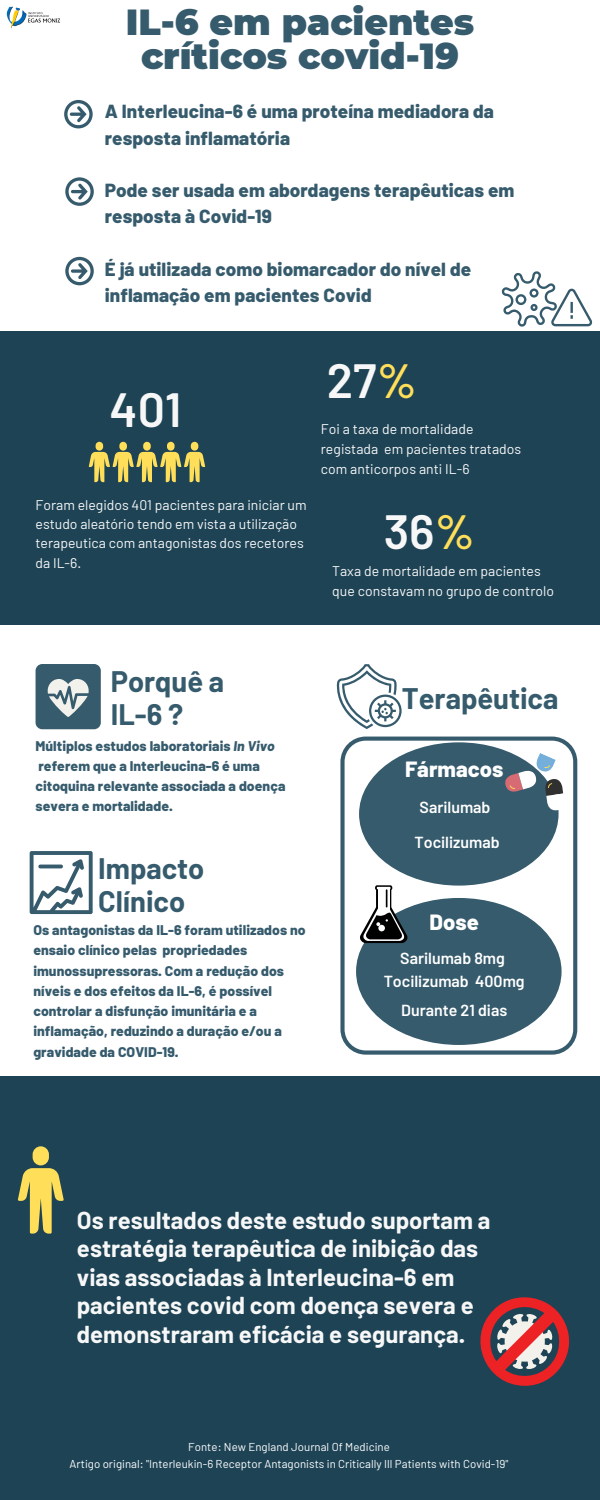
<style>
.page{position:relative;width:600px;height:1500px;background:#fff}
.page>*{position:absolute;margin:0;border:0;box-sizing:border-box;transform-origin:0 0}
.t1{font:600 48px "Barlow";color:#f7f7f7}
.t2{font:900 36.2px/33.8px "Montserrat";color:#365b6d;text-align:center}
.t3{font:700 29.1px "Barlow";color:#365b6d}
.t4{font:700 29px/33px "Barlow";color:#365b6d}
.t5{font:700 23.9px/28.5px "Barlow";color:#f7f7f7}
.t6{font:800 22px "Barlow";color:#fff}
.t7{font:800 18.9px/26.2px "Barlow";letter-spacing:.005em;color:#365b6d}
.t8{font:600 16px "Barlow";color:#fff}
.t9{font:800 14px/20.2px "Barlow";letter-spacing:.005em;color:#365b6d}
.t10{font:14px/20.2px "Barlow";letter-spacing:.005em;color:#f7f7f7}
.t11{font:11.4px "Barlow";letter-spacing:.005em;color:#fff}
.s1{color:#ffde59}
.s2{font-style:italic}
</style>
<div class="page">
<div style="left:0;top:1076px;width:600px;height:424px;background:#1d4355"></div>
<div style="left:0;top:331px;width:600px;height:294px;background:#1d4355"></div>
<svg style="left:30px;top:851px;width:63px;height:63px"></svg>
<svg style="left:89px;top:442px;width:116px;height:40px"></svg>
<svg style="left:502px;top:271px;width:90px;height:56px"></svg>
<div style="left:36px;top:664px;width:65px;height:65px;background:#365b6d;border-radius:7px"></div>
<svg style="left:47px;top:679px;width:42px;height:38px"></svg>
<svg style="left:336px;top:664px;width:66px;height:65px"></svg>
<svg style="left:18px;top:1146px;width:46px;height:88px"></svg>
<svg style="left:480px;top:1297px;width:90px;height:89px"></svg>
<img style="left:7px;top:6px;width:53px;height:23px">
<svg style="left:64px;top:100px;width:29px;height:28px"></svg>
<svg style="left:65px;top:177px;width:29px;height:29px"></svg>
<svg style="left:65px;top:257px;width:29px;height:28px"></svg>
<svg style="left:340px;top:737px;width:237px;height:318px"></svg>
<div style="left:359px;top:742px;width:200px;height:144px;background:#365b6d;border-radius:50%"></div>
<div style="left:356px;top:898px;width:206px;height:147px;background:#365b6d;border-radius:50%"></div>
<svg style="left:358px;top:885px;width:51px;height:58px"></svg>
<svg style="left:504px;top:739px;width:61px;height:72px"></svg>
<p class="t2" style="left:126px;top:5px;width:350px">IL-6 em pacientes críticos covid-19</p>
<p class="t7" style="left:105px;top:98px;width:391px">A Interleucina-6 é uma proteína mediadora da resposta inflamatória</p>
<p class="t7" style="left:105px;top:176px;width:411px">Pode ser usada em abordagens terapêuticas em resposta à Covid-19</p>
<p class="t7" style="left:105px;top:255px;width:368px">É já utilizada como biomarcador do nível de inflamação em pacientes Covid</p>
<p class="t1" style="left:110px;top:379px;width:73px">401</p>
<p class="t10" style="left:36px;top:495px;width:273px;line-height:19.1px">Foram elegidos 401 pacientes para iniciar um estudo aleatório tendo em vista a utilização terapeutica com antagonistas dos recetores da IL-6.</p>
<p class="t1" style="left:327px;top:350px;width:91px">27<span class="s1">%</span></p>
<p class="t10" style="left:321px;top:418px;width:202px">Foi a taxa de mortalidade registada em pacientes tratados com anticorpos anti IL-6</p>
<p class="t1" style="left:384px;top:501px;width:92px">36<span class="s1">%</span></p>
<p class="t10" style="left:332px;top:560px;width:224px">Taxa de mortalidade em pacientes que constavam no grupo de controlo</p>
<p class="t4" style="left:111px;top:664px;width:115px">Porquê a<br>IL-6 ?</p>
<p class="t9" style="left:36px;top:735px;width:251px">Múltiplos estudos laboratoriais <span class="s2">In Vivo </span>referem que a Interleucina-6 é uma citoquina relevante associada a doença severa e mortalidade.</p>
<p class="t4" style="left:98px;top:851px;width:108px">Impacto</p>
<p class="t4" style="left:98px;top:884px;width:88px">Clínico</p>
<p class="t9" style="left:33px;top:919px;width:274px">Os antagonistas da IL-6 foram utilizados no ensaio clínico pelas propriedades imunossupressoras. Com a redução dos níveis e dos efeitos da IL-6, é possível controlar a disfunção imunitária e a inflamação, reduzindo a duração e/ou a gravidade da COVID-19.</p>
<p class="t3" style="left:402px;top:680px;width:158px">Terapêutica</p>
<p class="t6" style="left:405px;top:755px;width:100px">Fármacos</p>
<p class="t8" style="left:420px;top:797px;width:72px">Sarilumab</p>
<p class="t8" style="left:415px;top:832px;width:87px">Tocilizumab</p>
<p class="t6" style="left:430px;top:908px;width:51px">Dose</p>
<p class="t8" style="left:400px;top:948px;width:106px">Sarilumab 8mg</p>
<p class="t8" style="left:384px;top:971px;width:143px">Tocilizumab 400mg</p>
<p class="t8" style="left:401px;top:1000px;width:108px">Durante 21 dias</p>
<p class="t5" style="left:77px;top:1205px;width:415px">Os resultados deste estudo suportam a estratégia terapêutica de inibição das vias associadas à Interleucina-6 em pacientes covid com doença severa e demonstraram eficácia e segurança.</p>
<p class="t11" style="left:188px;top:1440px;width:203px">Fonte: New England Journal Of Medicine</p>
<p class="t11" style="left:70px;top:1456px;width:440px">Artigo original: "Interleukin-6 Receptor Antagonists in Critically Ill Patients with Covid-19"</p>
</div>
